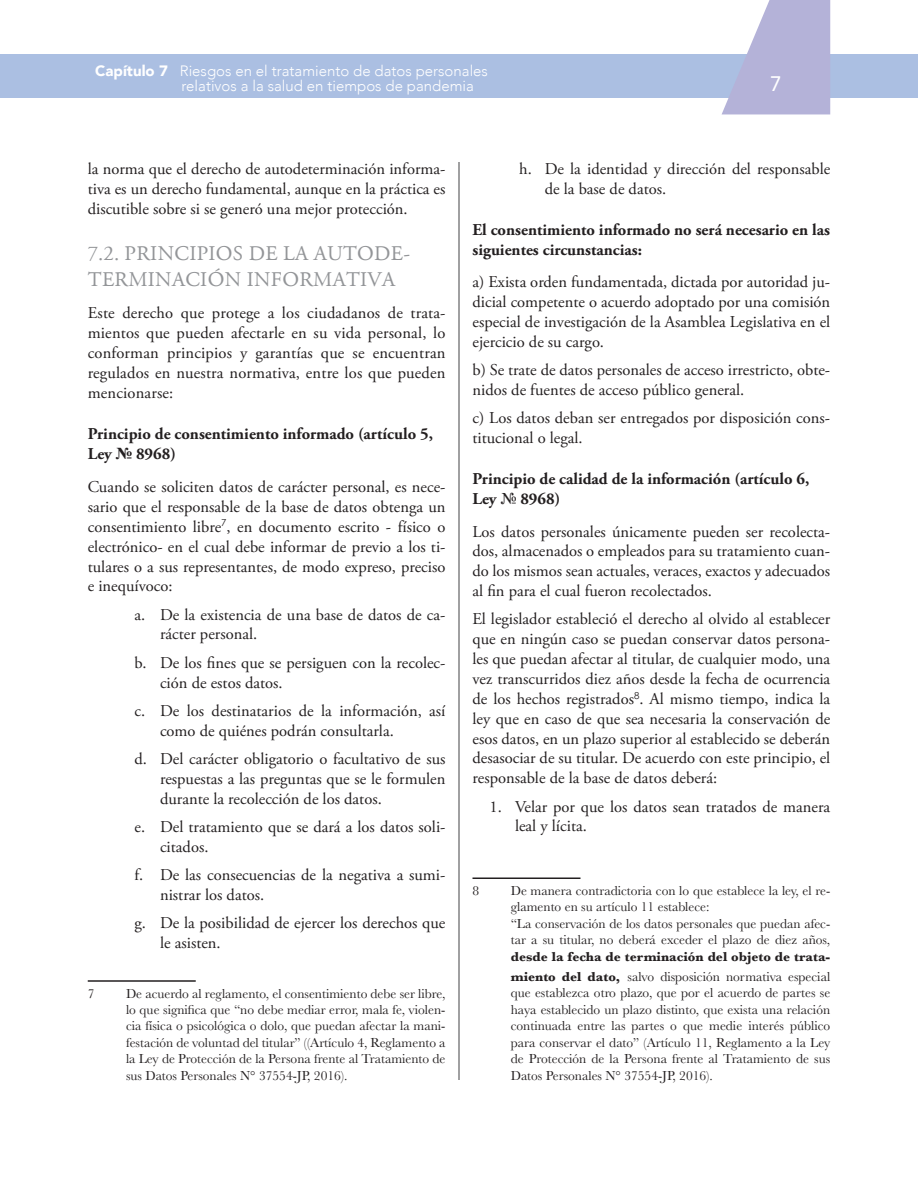
<style>
.page{position:relative;width:918px;height:1188px;background:#fff}
.page>*{position:absolute;margin:0;border:0;box-sizing:border-box;transform-origin:0 0}
.t1{font:21px/25.5px "Adobe Garamond";letter-spacing:.015em;color:#939598}
.t2{font:21px "Avenir";color:#fff}
.t3{font:16.5px/19.8px "Adobe Garamond Pro";color:#231f20}
.t4{font:700 16.5px/20.2px "Adobe Garamond Pro";color:#231f20}
.t5{font:300 15px/15px "Avenir";color:#fff}
.t6{font:13.5px/16.5px "Baskerville";color:#231f20;text-align:justify}
.t7{font:700 13.5px/20.2px "Baskerville";color:#231f20}
.s1{font-weight:900}
.s2{font-family:"Times"}
.s3{font-family:"Times";font-weight:400}
.s4{font-weight:400}
</style>
<div class="page">
<hr style="left:458px;top:162px;width:2px;height:918px;background:#57585a">
<div style="left:0;top:54px;width:918px;height:43px;background:#abbfe2"></div>
<svg style="left:722px;top:0;width:108px;height:114px"></svg>
<hr style="left:88px;top:980px;width:108px;height:2px;background:#231f20">
<hr style="left:472px;top:878px;width:108px;height:1px;background:#231f20">
<p class="t5" style="left:182px;top:63px;width:308px;text-indent:-86px"><span class="s1">Capítulo 7</span> Riesgos en el tratamiento de datos personales relativos a la salud en tiempos de pandemia</p>
<p class="t2" style="left:770px;top:67px;width:13px">7</p>
<p class="t3" style="left:88px;top:159px;width:359px;text-align:justify">la norma que el derecho de autodeterminación informa&shy;tiva es un derecho fundamental, aunque en la práctica es discutible sobre si se generó una mejor protección.</p>
<p class="t1" style="left:88px;top:241px;width:324px">7.2. PRINCIPIOS DE LA AUTODE-<br>TERMINACIÓN INFORMATIVA</p>
<p class="t3" style="left:88px;top:304px;width:359px;text-align:justify">Este derecho que protege a los ciudadanos de trata&shy;mientos que pueden afectarle en su vida personal, lo conforman principios y garantías que se encuentran regulados en nuestra normativa, entre los que pueden mencionarse:</p>
<p class="t4" style="left:88px;top:424px;width:347px">Principio de consentimiento informado (artículo 5,<br>Ley <span class="s2">№</span> 8968)</p>
<p class="t3" style="left:88px;top:477px;width:359px;text-align:justify">Cuando se soliciten datos de carácter personal, es nece&shy;sario que el responsable de la base de datos obtenga un consentimiento libre<sup>7</sup>, en documento escrito - físico o electrónico- en el cual debe informar de previo a los ti&shy;tulares o a sus representantes, de modo expreso, preciso e inequívoco:</p>
<p class="t3" style="left:160px;top:605px;width:287px;text-indent:-26px">a. De la existencia de una base de datos de ca&shy;rácter personal.</p>
<p class="t3" style="left:160px;top:653px;width:287px;text-indent:-26px">b. De los fines que se persiguen con la recolec&shy;ción de estos datos.</p>
<p class="t3" style="left:160px;top:701px;width:287px;text-indent:-26px">c. De los destinatarios de la información, así como de quiénes podrán consultarla.</p>
<p class="t3" style="left:160px;top:749px;width:287px;text-align:justify;text-indent:-26px">d. Del carácter obligatorio o facultativo de sus respuestas a las preguntas que se le formulen durante la recolección de los datos.</p>
<p class="t3" style="left:160px;top:817px;width:287px;text-indent:-26px">e. Del tratamiento que se dará a los datos soli&shy;citados.</p>
<p class="t3" style="left:160px;top:865px;width:287px;text-indent:-26px">f. De las consecuencias de la negativa a sumi&shy;nistrar los datos.</p>
<p class="t3" style="left:160px;top:913px;width:287px;text-indent:-26px">g. De la posibilidad de ejercer los derechos que le asisten.</p>
<p class="t6" style="left:88px;top:985px;width:8px">7</p>
<p class="t6" style="left:126px;top:985px;width:321px">De acuerdo al reglamento, el consentimiento debe ser libre, lo que significa que “no debe mediar error, mala fe, violen&shy;cia física o psicológica o dolo, que puedan afectar la mani&shy;festación de voluntad del titular” ((Artículo 4, Reglamento a la Ley de Protección de la Persona frente al Tratamiento de sus Datos Personales N° 37554-JP, 2016).</p>
<p class="t3" style="left:545px;top:159px;width:287px;text-indent:-26px">h. De la identidad y dirección del responsable de la base de datos.</p>
<p class="t4" style="left:472px;top:220px;width:359px;line-height:19.8px">El consentimiento informado no será necesario en las siguientes circunstancias:</p>
<p class="t3" style="left:472px;top:273px;width:359px;text-align:justify">a) Exista orden fundamentada, dictada por autoridad ju&shy;dicial competente o acuerdo adoptado por una comisión especial de investigación de la Asamblea Legislativa en el ejercicio de su cargo.</p>
<p class="t3" style="left:472px;top:360px;width:359px">b) Se trate de datos personales de acceso irrestricto, obte&shy;nidos de fuentes de acceso público general.</p>
<p class="t3" style="left:472px;top:408px;width:359px">c) Los datos deban ser entregados por disposición cons&shy;titucional o legal.</p>
<p class="t4" style="left:472px;top:469px;width:338px">Principio de calidad de la información (artículo 6,<br>Ley <span class="s3">№</span> 8968)</p>
<p class="t3" style="left:472px;top:522px;width:359px;text-align:justify">Los datos personales únicamente pueden ser recolecta&shy;dos, almacenados o empleados para su tratamiento cuan&shy;do los mismos sean actuales, veraces, exactos y adecuados al fin para el cual fueron recolectados.</p>
<p class="t3" style="left:472px;top:610px;width:359px;text-align:justify">El legislador estableció el derecho al olvido al establecer que en ningún caso se puedan conservar datos persona&shy;les que puedan afectar al titular, de cualquier modo, una vez transcurridos diez años desde la fecha de ocurrencia de los hechos registrados<sup>8</sup>. Al mismo tiempo, indica la ley que en caso de que sea necesaria la conservación de esos datos, en un plazo superior al establecido se deberán desasociar de su titular. De acuerdo con este principio, el responsable de la base de datos deberá:</p>
<p class="t3" style="left:515px;top:797px;width:317px;text-indent:-26px">1. Velar por que los datos sean tratados de manera leal y lícita.</p>
<p class="t6" style="left:472px;top:882px;width:8px">8</p>
<p class="t6" style="left:511px;top:882px;width:321px;text-align:left">De manera contradictoria con lo que establece la ley, el re&shy;glamento en su artículo 11 establece:<br>“La conservación de los datos personales que puedan afec&shy;tar a su titular, no deberá exceder el plazo de diez años,</p>
<p class="t7" style="left:511px;top:946px;width:321px">desde la fecha de terminación del objeto de trata&shy;miento del dato, <span class="s4">salvo disposición normativa especial</span></p>
<p class="t6" style="left:511px;top:985px;width:321px">que establezca otro plazo, que por el acuerdo de partes se haya establecido un plazo distinto, que exista una relación continuada entre las partes o que medie interés público para conservar el dato” (Artículo 11, Reglamento a la Ley de Protección de la Persona frente al Tratamiento de sus Datos Personales N° 37554-JP, 2016).</p>
</div>
